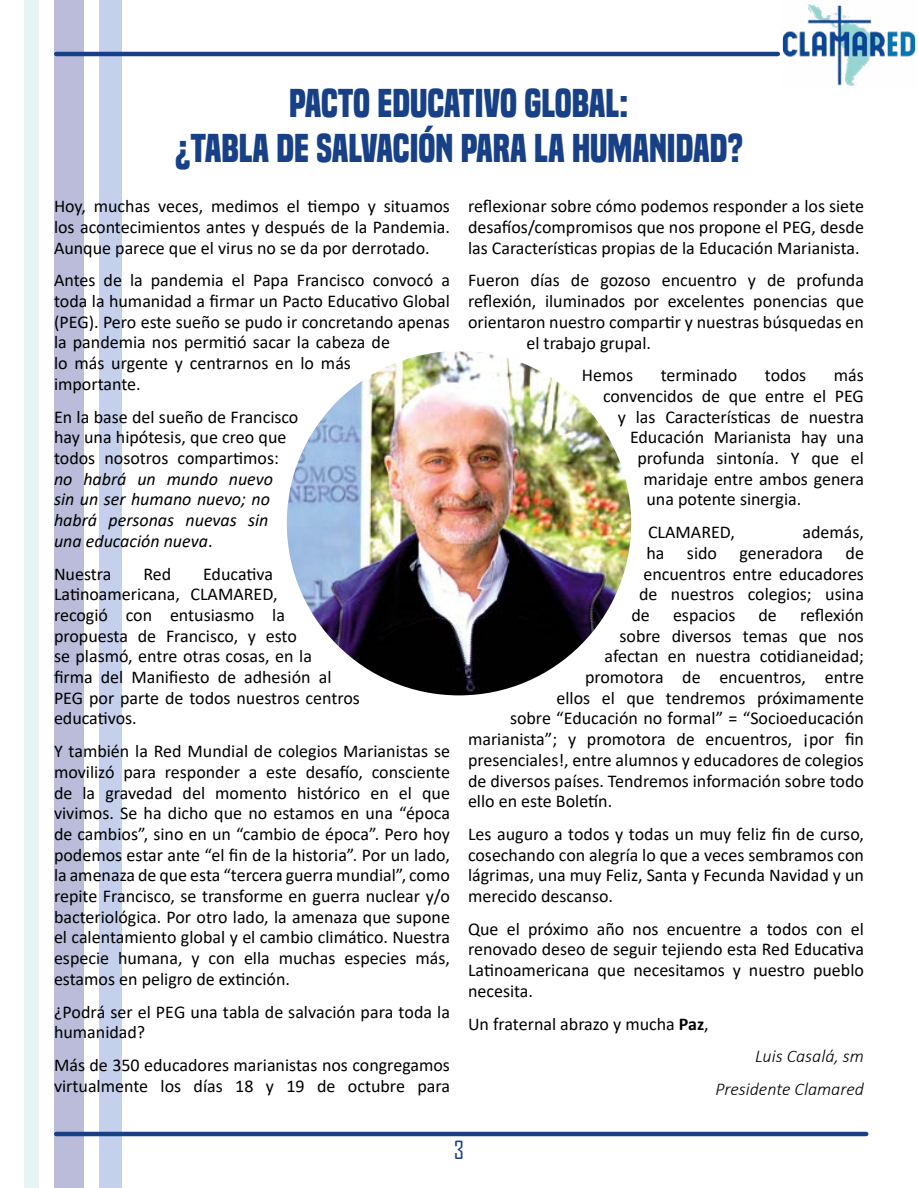
<style>
.page{position:relative;width:918px;height:1188px;background:#fff}
.page>*{position:absolute;margin:0;border:0;box-sizing:border-box;transform-origin:0 0}
.t1{font:700 37.5px/45px "Built Titling Rg";color:#174087;text-align:center}
.t2{font:24px "Agency FB";color:#174087}
.t3{font:18px/20.7px "Calibri";color:#000;text-align:justify}
.t4{font:italic 18px/20.7px "Calibri";color:#000}
.t5{font:italic 300 18px/32.7px "Calibri";color:#000;text-align:right}
.s1{font-style:normal}
.s2{font-weight:700}
</style>
<div class="page">
<div style="left:100px;top:0;width:22px;height:1188px;background:#c4d0ec"></div>
<div style="left:54px;top:0;width:30px;height:1188px;background:#babcda"></div>
<div style="left:24px;top:0;width:15px;height:1188px;background:#e7f4f4"></div>
<img style="left:782px;top:4px;width:134px;height:82px">
<hr style="left:56px;top:1132px;width:810px;height:4px;background:#174087">
<hr style="left:56px;top:52px;width:722px;height:4px;background:#174087">
<img style="left:287px;top:351px;width:344px;height:344px;border-radius:172px">
<h1 class="t1" style="left:175px;top:81px;width:569px">PACTO EDUCATIVO GLOBAL:<br>¿TABLA DE SALVACIÓN PARA LA HUMANIDAD?</h1>
<p class="t3" style="left:54px;top:196px;width:397px">Hoy, muchas veces, medimos el tiempo y situamos los acontecimientos antes y después de la Pandemia.<br>Aunque parece que el virus no se da por derrotado.</p>
<p class="t3" style="left:54px;top:270px;width:398px;text-align:left">Antes de la pandemia el Papa Francisco convocó a toda la humanidad a firmar un Pacto Educativo Global (PEG). Pero este sueño se pudo ir concretando apenas la pandemia nos permitió sacar la cabeza de<br>lo más urgente y centrarnos en lo más<br>importante.</p>
<p class="t3" style="left:54px;top:406px;width:246px;text-align:left">En la base del sueño de Francisco hay una hipótesis, que creo que todos nosotros compartimos:</p>
<p class="t4" style="left:54px;top:468px;width:220px">no habrá un mundo nuevo sin un ser humano nuevo; no habrá personas nuevas sin una educación nueva<span class="s1">.</span></p>
<p class="t3" style="left:54px;top:563px;width:59px">Nuestra</p>
<p class="t3" style="left:143px;top:563px;width:29px">Red</p>
<p class="t3" style="left:54px;top:563px;width:307px;text-align:left;text-indent:149px">Educativa<br>Latinoamericana, CLAMARED,<br>recogió con entusiasmo la propuesta de Francisco, y esto<br>se plasmó, entre otras cosas, en la<br>firma del Manifiesto de adhesión al<br>PEG por parte de todos nuestros centros educativos.</p>
<p class="t3" style="left:54px;top:740px;width:398px">Y también la Red Mundial de colegios Marianistas se movilizó para responder a este desafío, consciente de la gravedad del momento histórico en el que vivimos. Se ha dicho que no estamos en una “época de cambios”, sino en un “cambio de época”. Pero hoy podemos estar ante “el fin de la historia”. Por un lado, la amenaza de que esta “tercera guerra mundial”, como repite Francisco, se transforme en guerra nuclear y/o bacteriológica. Por otro lado, la amenaza que supone el calentamiento global y el cambio climático. Nuestra especie humana, y con ella muchas especies más, estamos en peligro de extinción.</p>
<p class="t3" style="left:54px;top:1001px;width:397px">¿Podrá ser el PEG una tabla de salvación para toda la humanidad?</p>
<p class="t3" style="left:54px;top:1054px;width:397px">Más de 350 educadores marianistas nos congregamos virtualmente los días 18 y 19 de octubre para</p>
<p class="t3" style="left:468px;top:196px;width:397px">reflexionar sobre cómo podemos responder a los siete desafíos/compromisos que nos propone el PEG, desde las Características propias de la Educación Marianista.</p>
<p class="t3" style="left:468px;top:270px;width:397px">Fueron días de gozoso encuentro y de profunda</p>
<p class="t3" style="left:468px;top:290px;width:397px">reflexión, iluminados por excelentes ponencias que</p>
<p class="t3" style="left:468px;top:311px;width:397px">orientaron nuestro compartir y nuestras búsquedas en</p>
<p class="t3" style="left:526px;top:332px;width:126px">el trabajo grupal.</p>
<p class="t3" style="left:582px;top:364px;width:53px">Hemos</p>
<p class="t3" style="left:661px;top:364px;width:78px">terminado</p>
<p class="t3" style="left:765px;top:364px;width:43px">todos</p>
<p class="t3" style="left:834px;top:364px;width:32px">más</p>
<p class="t3" style="left:603px;top:385px;width:263px">convencidos de que entre el PEG</p>
<p class="t3" style="left:618px;top:406px;width:248px">y las Características de nuestra</p>
<p class="t3" style="left:630px;top:427px;width:235px">Educación Marianista hay una</p>
<p class="t3" style="left:638px;top:447px;width:228px">profunda sintonía. Y que el</p>
<p class="t3" style="left:644px;top:468px;width:222px">maridaje entre ambos genera</p>
<p class="t3" style="left:647px;top:489px;width:156px">una potente sinergia.</p>
<p class="t3" style="left:648px;top:521px;width:89px">CLAMARED,</p>
<p class="t3" style="left:802px;top:521px;width:63px">además,</p>
<p class="t3" style="left:647px;top:542px;width:219px">ha sido generadora de</p>
<p class="t3" style="left:644px;top:563px;width:222px">encuentros entre educadores</p>
<p class="t3" style="left:639px;top:583px;width:226px">de nuestros colegios; usina</p>
<p class="t3" style="left:631px;top:604px;width:20px">de</p>
<p class="t3" style="left:673px;top:604px;width:64px">espacios</p>
<p class="t3" style="left:759px;top:604px;width:20px">de</p>
<p class="t3" style="left:800px;top:604px;width:65px">reflexión</p>
<p class="t3" style="left:619px;top:625px;width:246px">sobre diversos temas que nos</p>
<p class="t3" style="left:604px;top:646px;width:261px">afectan en nuestra cotidianeidad;</p>
<p class="t3" style="left:585px;top:666px;width:281px">promotora de encuentros, entre</p>
<p class="t3" style="left:557px;top:687px;width:309px">ellos el que tendremos próximamente</p>
<p class="t3" style="left:510px;top:708px;width:355px">sobre “Educación no formal” = “Socioeducación</p>
<p class="t3" style="left:468px;top:728px;width:397px">marianista”; y promotora de encuentros, ¡por fin</p>
<p class="t3" style="left:468px;top:749px;width:397px">presenciales!, entre alumnos y educadores de colegios</p>
<p class="t3" style="left:468px;top:770px;width:397px">de diversos países. Tendremos información sobre todo</p>
<p class="t3" style="left:468px;top:790px;width:146px">ello en este Boletín.</p>
<p class="t3" style="left:468px;top:823px;width:398px">Les auguro a todos y todas un muy feliz fin de curso, cosechando con alegría lo que a veces sembramos con lágrimas, una muy Feliz, Santa y Fecunda Navidad y un merecido descanso.</p>
<p class="t3" style="left:468px;top:918px;width:398px">Que el próximo año nos encuentre a todos con el renovado deseo de seguir tejiendo esta Red Educativa Latinoamericana que necesitamos y nuestro pueblo necesita.</p>
<p class="t3" style="left:468px;top:1013px;width:242px">Un fraternal abrazo y mucha <span class="s2">Paz</span>,</p>
<p class="t5" style="left:715px;top:1040px;width:150px">Luis Casalá, sm<br>Presidente Clamared</p>
<h2 class="t2" style="left:454px;top:1136px;width:12px">3</h2>
</div>
